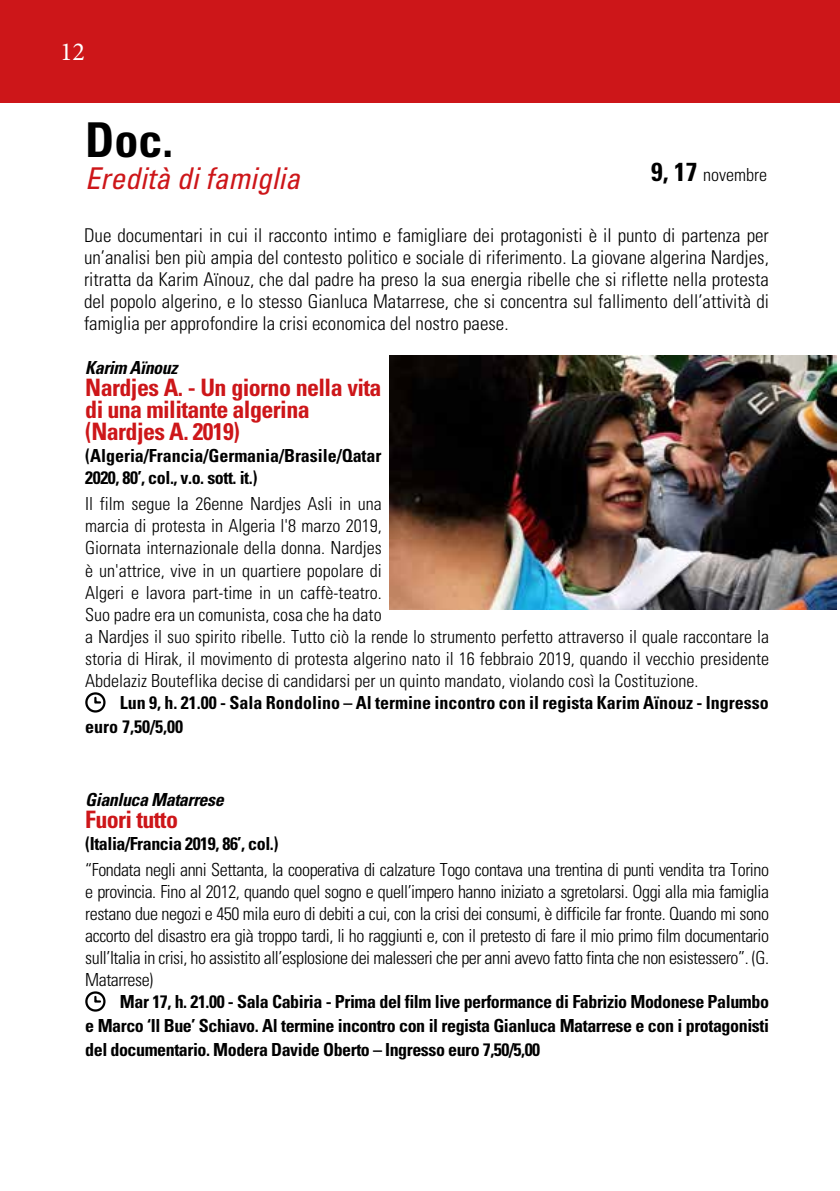
<style>
.page{position:relative;width:840px;height:1191px;background:#fff}
.page>*{position:absolute;margin:0;border:0;box-sizing:border-box;transform-origin:0 0}
.t1{font:700 condensed 48px "Univers";color:#000}
.t2{font:italic condensed 30px "Univers";color:#cd1619}
.t3{font:26px "Minion Pro";color:#fff}
.t4{font:700 condensed 24px/22px "Univers";letter-spacing:-.025em;color:#cd1619}
.t5{font:300 condensed 19px/22px "Univers";color:#000;text-align:justify}
.t6{font:300 condensed 18px/22px "Univers";color:#000}
.t7{font:700 condensed 18px/24px "Univers";letter-spacing:-.005em;color:#000}
.t8{font:700 condensed 18px "Univers";letter-spacing:-.025em;color:#000}
.t9{font:italic 700 condensed 18px "Univers";letter-spacing:-.025em;color:#000}
.s1{font-weight:700;font-size:26px}
</style>
<div class="page">
<div style="left:0;top:0;width:839px;height:102px;background:#cd1619"></div>
<img style="left:389px;top:356px;width:446px;height:253px">
<h3 class="t3" style="left:60px;top:35px;width:26px">12</h3>
<h1 class="t1" style="left:85px;top:111px;width:89px">Doc.</h1>
<h2 class="t2" style="left:85px;top:160px;width:216px">Eredità di famiglia</h2>
<p class="t5" style="left:84px;top:225px;width:686px">Due documentari in cui il racconto intimo e famigliare dei protagonisti è il punto di partenza per un’analisi ben più ampia del contesto politico e sociale di riferimento. La giovane algerina Nardjes, ritratta da Karim Aïnouz, che dal padre ha preso la sua energia ribelle che si riflette nella protesta del popolo algerino, e lo stesso Gianluca Matarrese, che si concentra sul fallimento dell’attività di famiglia per approfondire la crisi economica del nostro paese.</p>
<p class="t9" style="left:85px;top:357px;width:94px">Karim Aïnouz</p>
<h3 class="t4" style="left:85px;top:377px;width:298px">Nardjes A. - Un giorno nella vita di una militante algerina (Nardjes A. 2019)</h3>
<p class="t7" style="left:85px;top:445px;width:297px;line-height:22px">(Algeria/Francia/Germania/Brasile/Qatar<br>2020, 80’, col., v.o. sott. it.)</p>
<p class="t6" style="left:85px;top:493px;width:685px">Il film segue la 26enne Nardjes Asli in una<br>marcia di protesta in Algeria l'8 marzo 2019,<br>Giornata internazionale della donna. Nardjes<br>è un'attrice, vive in un quartiere popolare di<br>Algeri e lavora part-time in un caffè-teatro.<br>Suo padre era un comunista, cosa che ha dato<br>a Nardjes il suo spirito ribelle. Tutto ciò la rende lo strumento perfetto attraverso il quale raccontare la storia di Hirak, il movimento di protesta algerino nato il 16 febbraio 2019, quando il vecchio presidente Abdelaziz Bouteflika decise di candidarsi per un quinto mandato, violando così la Costituzione.</p>
<p class="t7" style="left:85px;top:690px;width:684px;text-indent:35px">Lun 9, h. 21.00 - Sala Rondolino – Al termine incontro con il regista Karim Aïnouz - Ingresso euro 7,50/5,00</p>
<p class="t6" style="left:650px;top:164px;width:117px"><span class="s1">9, 17</span> novembre</p>
<p class="t9" style="left:85px;top:788px;width:140px">Gianluca Matarrese</p>
<h3 class="t4" style="left:85px;top:808px;width:94px">Fuori tutto</h3>
<p class="t8" style="left:85px;top:832px;width:194px">(Italia/Francia 2019, 86’, col.)</p>
<p class="t6" style="left:85px;top:858px;width:685px;text-align:justify">“Fondata negli anni Settanta, la cooperativa di calzature Togo contava una trentina di punti vendita tra Torino e provincia. Fino al 2012, quando quel sogno e quell’impero hanno iniziato a sgretolarsi. Oggi alla mia famiglia restano due negozi e 450 mila euro di debiti a cui, con la crisi dei consumi, è difficile far fronte. Quando mi sono accorto del disastro era già troppo tardi, li ho raggiunti e, con il pretesto di fare il mio primo film documentario sull’Italia in crisi, ho assistito all’esplosione dei malesseri che per anni avevo fatto finta che non esistessero”. (G.<br>Matarrese)</p>
<p class="t7" style="left:85px;top:989px;width:684px;text-align:justify;text-indent:35px">Mar 17, h. 21.00 - Sala Cabiria - Prima del film live performance di Fabrizio Modonese Palumbo e Marco ‘Il Bue’ Schiavo. Al termine incontro con il regista Gianluca Matarrese e con i protagonisti del documentario. Modera Davide Oberto – Ingresso euro 7,50/5,00</p>
</div>
